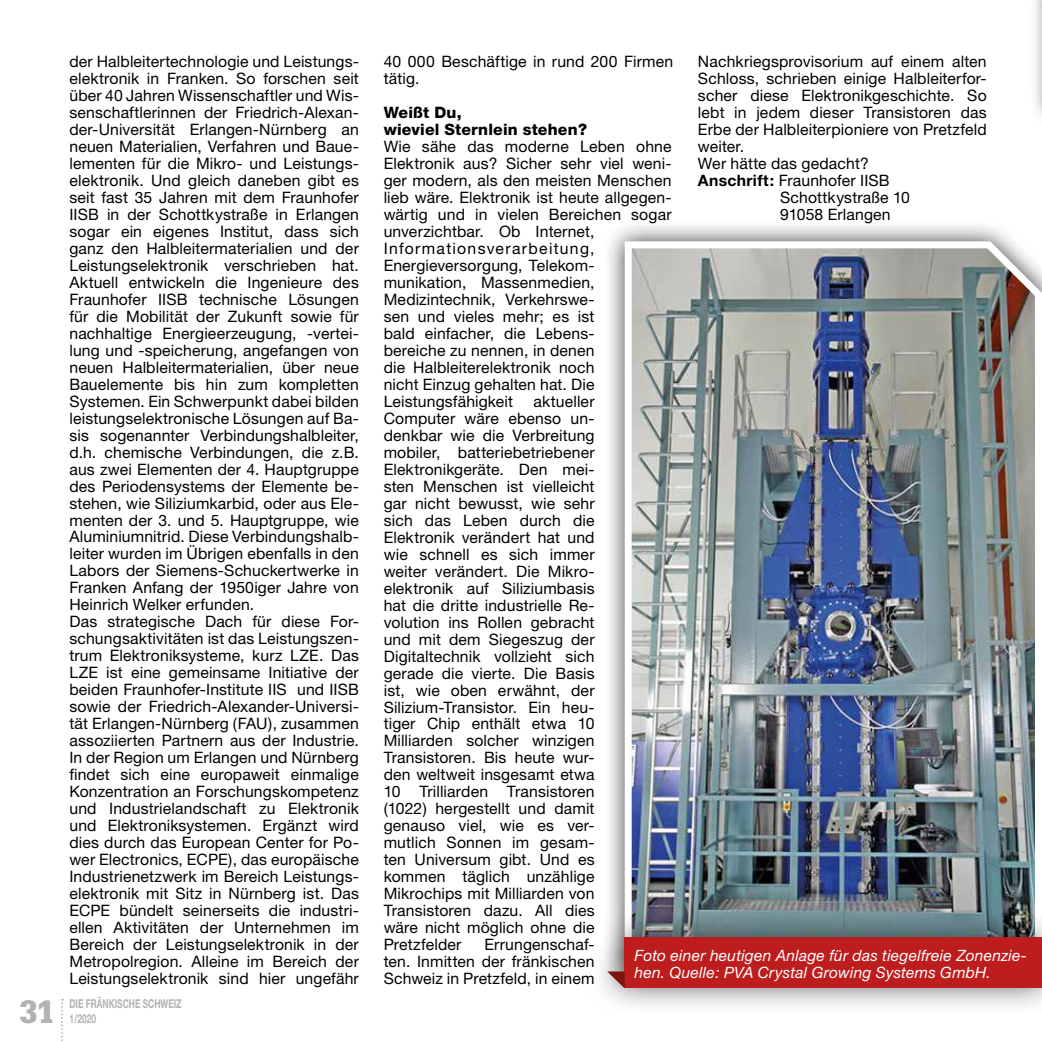
<style>
.page{position:relative;width:1042px;height:1042px;background:#fff}
.page>*{position:absolute;margin:0;border:0;box-sizing:border-box;transform-origin:0 0}
.t1{font:900 31.5px "Glypha";color:#b3b2b2}
.t2{font:15.75px/17px "Helvetica Neue";letter-spacing:.01em;color:#000}
.t3{font:800 15.75px/17px "Helvetica Neue";letter-spacing:.01em;color:#000}
.t4{font:italic 15.58px/16.8px "Helvetica Neue";letter-spacing:.015em;color:#fff}
.t5{font:700 12.25px/14.7px "Helvetica Neue CE";color:#b3b2b2;scale:.68 1}
.s1{font-weight:700}
</style>
<div class="page">
<div style="left:1029px;top:0;width:13px;height:126px;background:#000;opacity:.55"></div>
<hr style="left:1041px;top:0;width:1px;height:105px;background:#e4dbc6">
<svg style="left:61px;top:999px;width:2px;height:42px"></svg>
<div style="left:603px;top:220px;width:439px;height:773px;background:#000;opacity:.75"></div>
<img style="left:621px;top:238px;width:421px;height:671px">
<div style="left:584px;top:909px;width:458px;height:107px;background:#000;opacity:.55"></div>
<div style="left:625px;top:937px;width:417px;height:51px;background:#bd1d1d"></div>
<svg style="left:607px;top:971px;width:18px;height:17px"></svg>
<p class="t2" style="left:69px;top:53px;width:291px">der Halbleitertechnologie und Leistungs&shy;elektronik in Franken. So forschen seit über 40 Jahren Wissenschaftler und Wis&shy;senschaftlerinnen der Friedrich-Alexan&shy;der-Universität Erlangen-Nürnberg an neuen Materialien, Verfahren und Baue&shy;lementen für die Mikro- und Leistungs&shy;elektronik. Und gleich daneben gibt es seit fast 35 Jahren mit dem Fraunhofer IISB in der Schottkystraße in Erlangen sogar ein eigenes Institut, dass sich ganz den Halbleitermaterialien und der Leistungselektronik verschrieben hat.<br>Aktuell entwickeln die Ingenieure des Fraunhofer IISB technische Lösungen für die Mobilität der Zukunft sowie für nachhaltige Energieerzeugung, -vertei&shy;lung und -speicherung, angefangen von neuen Halbleitermaterialien, über neue Bauelemente bis hin zum kompletten Systemen. Ein Schwerpunkt dabei bilden leistungselektronische Lösungen auf Ba&shy;sis sogenannter Verbindungshalbleiter, d.h. chemische Verbindungen, die z.B. aus zwei Elementen der 4. Hauptgruppe des Periodensystems der Elemente be&shy;stehen, wie Siliziumkarbid, oder aus Ele&shy;menten der 3. und 5. Hauptgruppe, wie Aluminiumnitrid. Diese Verbindungshalb&shy;leiter wurden im Übrigen ebenfalls in den Labors der Siemens-Schuckertwerke in Franken Anfang der 1950iger Jahre von Heinrich Welker erfunden.<br>Das strategische Dach für diese For&shy;schungsaktivitäten ist das Leistungszen&shy;trum Elektroniksysteme, kurz LZE. Das LZE ist eine gemeinsame Initiative der beiden Fraunhofer-Institute IIS und IISB sowie der Friedrich-Alexander-Universi&shy;tät Erlangen-Nürnberg (FAU), zusammen assoziierten Partnern aus der Industrie.<br>In der Region um Erlangen und Nürnberg findet sich eine europaweit einmalige Konzentration an Forschungskompetenz und Industrielandschaft zu Elektronik und Elektroniksystemen. Ergänzt wird dies durch das European Center for Po&shy;wer Electronics, ECPE), das europäische Industrienetzwerk im Bereich Leistungs&shy;elektronik mit Sitz in Nürnberg ist. Das ECPE bündelt seinerseits die industri&shy;ellen Aktivitäten der Unternehmen im Bereich der Leistungselektronik in der Metropolregion. Alleine im Bereich der Leistungselektronik sind hier ungefähr</p>
<p class="t2" style="left:384px;top:53px;width:291px">40 000 Beschäftige in rund 200 Firmen tätig.</p>
<p class="t2" style="left:698px;top:53px;width:290px">Nachkriegsprovisorium auf einem alten</p>
<p class="t2" style="left:698px;top:70px;width:290px">Schloss, schrieben einige Halbleiterfor-</p>
<p class="t2" style="left:698px;top:87px;width:290px">scher diese Elektronikgeschichte. So</p>
<p class="t2" style="left:698px;top:104px;width:290px">lebt in jedem dieser Transistoren das</p>
<p class="t2" style="left:698px;top:121px;width:290px">Erbe der Halbleiterpioniere von Pretzfeld</p>
<p class="t2" style="left:698px;top:138px;width:48px">weiter.</p>
<p class="t2" style="left:698px;top:155px;width:172px">Wer hätte das gedacht?</p>
<p class="t2" style="left:698px;top:172px;width:193px"><span class="s1">Anschrift:</span> Fraunhofer IISB</p>
<p class="t2" style="left:780px;top:189px;width:131px">Schottkystraße 10</p>
<p class="t2" style="left:780px;top:206px;width:112px">91058 Erlangen</p>
<p class="t3" style="left:384px;top:104px;width:205px">Weißt Du,<br>wieviel Sternlein stehen?</p>
<p class="t2" style="left:384px;top:138px;width:289px">Wie sähe das moderne Leben ohne<br>Elektronik aus? Sicher sehr viel weni&shy;ger modern, als den meisten Menschen lieb wäre. Elektronik ist heute allgegen&shy;wärtig und in vielen Bereichen sogar unverzichtbar. Ob Internet,<br>Informationsverarbeitung,<br>Energieversorgung, Telekom&shy;munikation, Massenmedien,<br>Medizintechnik, Verkehrswe-<br>sen und vieles mehr; es ist<br>bald einfacher, die Lebens-<br>bereiche zu nennen, in denen<br>die Halbleiterelektronik noch<br>nicht Einzug gehalten hat. Die<br>Leistungsfähigkeit</p>
<p class="t2" style="left:384px;top:392px;width:212px;text-align:justify;text-indent:150px">aktueller Computer wäre ebenso un&shy;denkbar wie die Verbreitung mobiler, batteriebetriebener Elektronikgeräte. Den mei&shy;sten Menschen ist vielleicht gar nicht bewusst, wie sehr sich das Leben durch die Elektronik verändert hat und wie schnell es sich immer weiter verändert. Die Mikro&shy;elektronik auf Siliziumbasis hat die dritte industrielle Re&shy;volution ins Rollen gebracht und mit dem Siegeszug der Digitaltechnik vollzieht sich gerade die vierte. Die Basis ist, wie oben erwähnt, der Silizium-Transistor. Ein heu&shy;tiger Chip enthält etwa 10<br>Milliarden solcher winzigen Transistoren. Bis heute wur&shy;den weltweit insgesamt etwa 10 Trilliarden Transistoren (1022) hergestellt und damit genauso viel, wie es ver&shy;mutlich Sonnen im gesam&shy;ten Universum gibt. Und es kommen täglich unzählige Mikrochips mit Milliarden von Transistoren dazu. All dies wäre nicht möglich ohne die Pretzfelder</p>
<p class="t2" style="left:384px;top:936px;width:212px;text-align:justify;text-indent:101px">Errungenschaf&shy;ten. Inmitten der fränkischen Schweiz in Pretzfeld, in einem</p>
<p class="t4" style="left:634px;top:946px;width:394px">Foto einer heutigen Anlage für das tiegelfreie Zonenzie&shy;hen. Quelle: PVA Crystal Growing Systems GmbH.</p>
<h1 class="t1" style="left:20px;top:992px;width:36px">31</h1>
<p class="t5" style="left:69px;top:996px;width:166px">DIE FRÄNKISCHE SCHWEIZ<br>1/2020</p>
</div>
